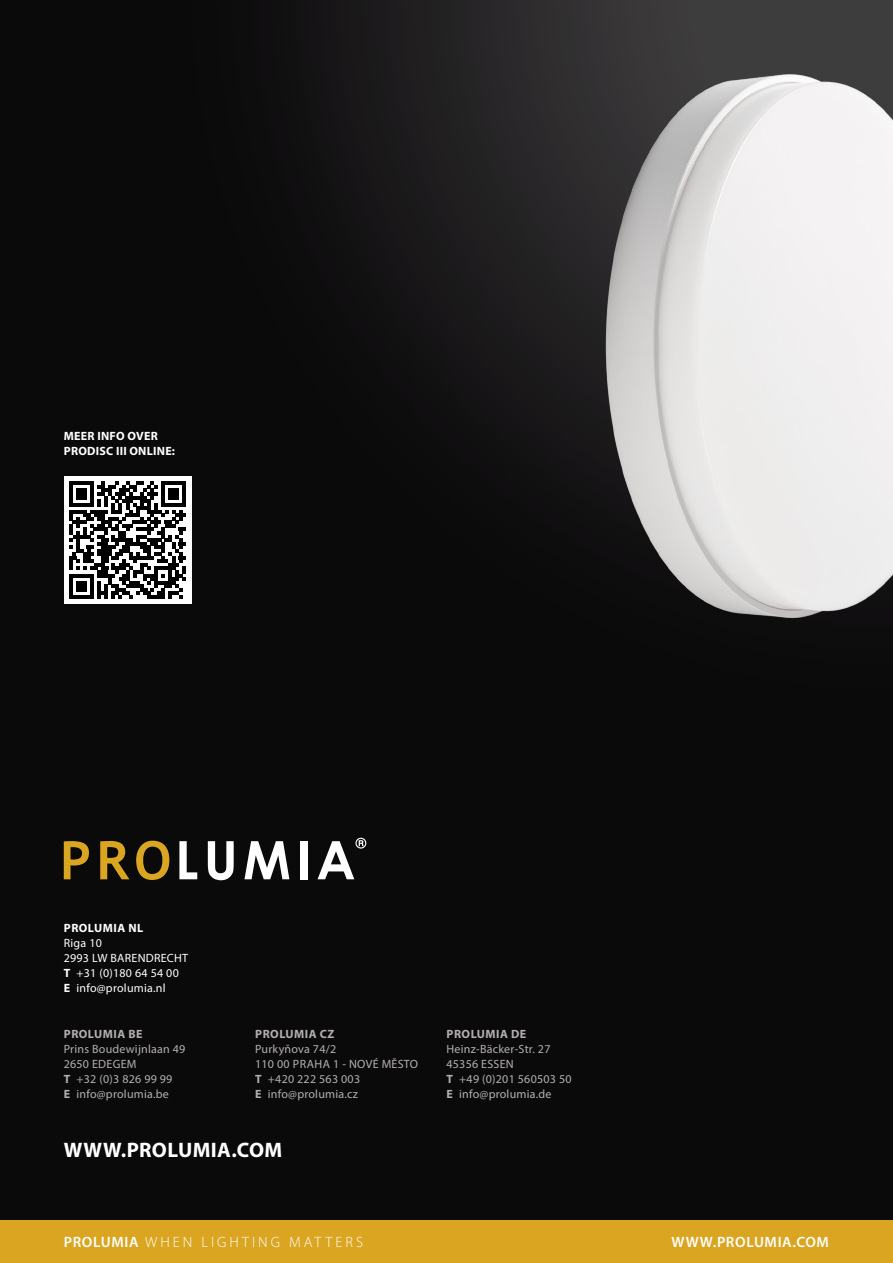
<style>
.page{position:relative;width:893px;height:1263px;background:#0b0a0b}
.page>*{position:absolute;margin:0;border:0;box-sizing:border-box;transform-origin:0 0}
.t1{font:700 21px "Myriad Pro";letter-spacing:.015em;color:#fff}
.t2{font:300 15px "Myriad Pro";letter-spacing:.2em;color:#fff}
.t3{font:600 15px "Myriad Pro";letter-spacing:.04em;color:#fff}
.t4{font:12px/15px "Myriad Pro";letter-spacing:.02em;color:#b4afaf}
.t5{font:12px/15px "Myriad Pro";letter-spacing:.02em;color:#fff}
.t6{font:700 12px "Myriad Pro";letter-spacing:.04em;color:#b4afaf}
.t7{font:700 12px/15px "Myriad Pro";letter-spacing:.02em;color:#fff}
.t8{font:700 12px "Myriad Pro";letter-spacing:.04em;color:#fff}
.s1{font-weight:700}
.s2{font-weight:600}
</style>
<div class="page">
<div style="left:0;top:1220px;width:893px;height:43px;background:#daa521"></div>
<img style="left:399px;top:0;width:494px;height:619px">
<div style="left:64px;top:476px;width:127px;height:128px;background:#fff"></div>
<svg style="left:69px;top:482px;width:117px;height:116px"></svg>
<svg style="left:179px;top:841px;width:18px;height:38px"></svg>
<svg style="left:208px;top:841px;width:26px;height:39px"></svg>
<svg style="left:244px;top:841px;width:45px;height:38px"></svg>
<div style="left:300px;top:841px;width:7px;height:38px;background:#fff"></div>
<svg style="left:318px;top:838px;width:48px;height:41px"></svg>
<svg style="left:64px;top:841px;width:25px;height:38px"></svg>
<svg style="left:100px;top:841px;width:29px;height:38px"></svg>
<svg style="left:136px;top:841px;width:33px;height:39px"></svg>
<p class="t7" style="left:64px;top:428px;width:113px">MEER INFO OVER<br>PRODISC III ONLINE:</p>
<p class="t8" style="left:64px;top:920px;width:81px">PROLUMIA NL</p>
<p class="t5" style="left:64px;top:935px;width:126px">Riga 10<br>2993 LW BARENDRECHT<br><span class="s1">T</span> +31 (0)180 64 54 00<br><span class="s1">E</span> info@prolumia.nl</p>
<p class="t6" style="left:64px;top:1026px;width:80px">PROLUMIA BE</p>
<p class="t4" style="left:64px;top:1041px;width:123px">Prins Boudewijnlaan 49<br>2650 EDEGEM<br><span class="s1">T</span> +32 (0)3 826 99 99<br><span class="s1">E</span> info@prolumia.be</p>
<p class="t6" style="left:255px;top:1026px;width:81px">PROLUMIA CZ</p>
<p class="t4" style="left:255px;top:1041px;width:164px">Purkyňova 74/2<br>110 00 PRAHA 1 - NOVÉ MĚSTO<br><span class="s1">T</span> +420 222 563 003<br><span class="s1">E</span> info@prolumia.cz</p>
<h1 class="t1" style="left:64px;top:1136px;width:220px">WWW.PROLUMIA.COM</h1>
<p class="t6" style="left:447px;top:1026px;width:81px">PROLUMIA DE</p>
<p class="t4" style="left:446px;top:1041px;width:127px">Heinz-Bäcker-Str. 27<br>45356 ESSEN<br><span class="s1">T</span> +49 (0)201 560503 50<br><span class="s1">E</span> info@prolumia.de</p>
<p class="t2" style="left:64px;top:1233px;width:301px"><span class="s2">PROLUMIA</span> WHEN LIGHTING MATTERS</p>
<p class="t3" style="left:672px;top:1233px;width:159px">WWW.PROLUMIA.COM</p>
</div>
